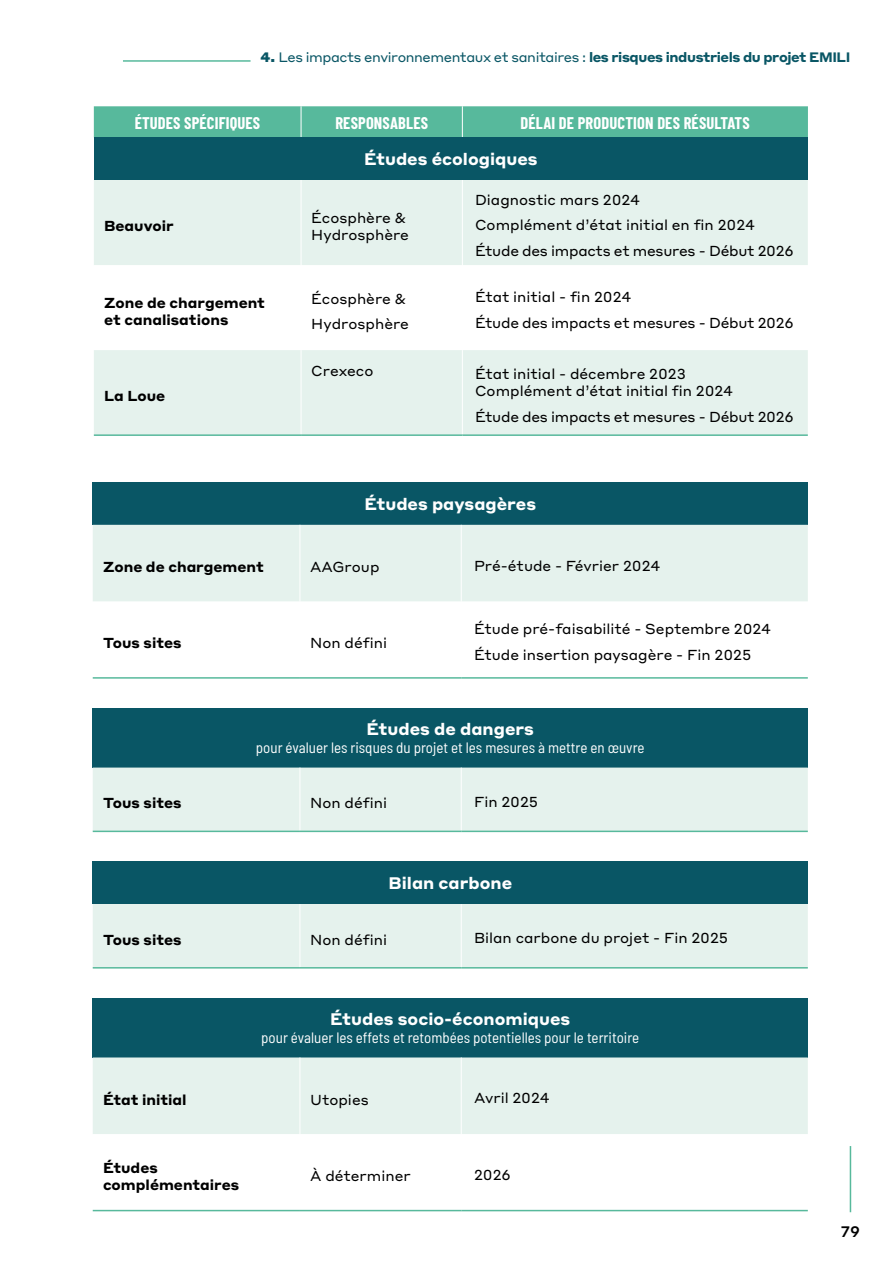
<style>
.page{position:relative;width:893px;height:1263px;background:#fff}
.page>*{position:absolute;margin:0;border:0;box-sizing:border-box;transform-origin:0 0}
.t1{font:700 16.5px "Styrene A";color:#fff}
.t2{font:700 16.5px "Barlow Condensed";letter-spacing:.01em;color:#fff}
.t3{font:semi-condensed 15px "Barlow";color:#fff}
.t4{font:500 15px "Styrene A";color:#000}
.t5{font:14.25px/25.7px "Styrene A";color:#000}
.t6{font:700 14.25px/17.1px "Styrene A";color:#000}
.t7{font:14.25px/25.7px "Styrene A";letter-spacing:-.02em;color:#000}
.t8{font:13.5px "Styrene A Web";letter-spacing:-.03em;color:#095665}
.s1{font-weight:900}
.s2{font-weight:700}
</style>
<div class="page">
<hr style="left:850px;top:1146px;width:1px;height:66px;background:#57b99c">
<hr style="left:123px;top:60px;width:128px;height:2px;background:#57b99c">
<div style="left:94px;top:106px;width:714px;height:31px;background:#57b99c"></div>
<hr style="left:301px;top:106px;width:1px;height:31px;background:#fff">
<hr style="left:462px;top:106px;width:1px;height:31px;background:#fff">
<div style="left:94px;top:137px;width:714px;height:43px;background:#095665"></div>
<svg style="left:94px;top:180px;width:714px;height:254px;fill:#e5f2ed"></svg>
<hr style="left:301px;top:180px;width:1px;height:85px;background:#fff">
<hr style="left:462px;top:180px;width:1px;height:85px;background:#fff">
<hr style="left:301px;top:265px;width:1px;height:85px;background:#fff">
<hr style="left:462px;top:265px;width:1px;height:85px;background:#fff">
<hr style="left:301px;top:350px;width:1px;height:84px;background:#fff">
<hr style="left:462px;top:350px;width:1px;height:84px;background:#fff">
<hr style="left:94px;top:434px;width:207px;height:2px;background:#57b99c">
<hr style="left:301px;top:434px;width:161px;height:2px;background:#57b99c">
<hr style="left:462px;top:434px;width:346px;height:2px;background:#57b99c">
<div style="left:93px;top:482px;width:715px;height:43px;background:#095665"></div>
<div style="left:93px;top:525px;width:715px;height:76px;background:#e5f2ed"></div>
<hr style="left:300px;top:525px;width:1px;height:76px;background:#fff">
<hr style="left:461px;top:525px;width:1px;height:76px;background:#fff">
<hr style="left:93px;top:677px;width:207px;height:2px;background:#57b99c">
<hr style="left:300px;top:677px;width:161px;height:2px;background:#57b99c">
<hr style="left:461px;top:677px;width:347px;height:2px;background:#57b99c">
<div style="left:93px;top:708px;width:715px;height:59px;background:#095665"></div>
<div style="left:93px;top:767px;width:715px;height:64px;background:#e5f2ed"></div>
<hr style="left:300px;top:767px;width:1px;height:64px;background:#fff">
<hr style="left:461px;top:767px;width:1px;height:64px;background:#fff">
<hr style="left:93px;top:831px;width:207px;height:1px;background:#57b99c">
<hr style="left:300px;top:831px;width:161px;height:1px;background:#57b99c">
<hr style="left:461px;top:831px;width:347px;height:1px;background:#57b99c">
<div style="left:93px;top:998px;width:715px;height:59px;background:#095665"></div>
<div style="left:93px;top:1057px;width:715px;height:77px;background:#e5f2ed"></div>
<hr style="left:300px;top:1057px;width:1px;height:77px;background:#fff">
<hr style="left:461px;top:1057px;width:1px;height:77px;background:#fff">
<hr style="left:93px;top:1210px;width:207px;height:1px;background:#57b99c">
<hr style="left:300px;top:1210px;width:161px;height:1px;background:#57b99c">
<hr style="left:461px;top:1210px;width:347px;height:1px;background:#57b99c">
<div style="left:93px;top:861px;width:715px;height:43px;background:#095665"></div>
<div style="left:93px;top:904px;width:715px;height:63px;background:#e5f2ed"></div>
<hr style="left:300px;top:904px;width:1px;height:63px;background:#fff">
<hr style="left:461px;top:904px;width:1px;height:63px;background:#fff">
<hr style="left:93px;top:967px;width:207px;height:1px;background:#57b99c">
<hr style="left:300px;top:967px;width:161px;height:1px;background:#57b99c">
<hr style="left:461px;top:967px;width:347px;height:1px;background:#57b99c">
<p class="t8" style="left:260px;top:45px;width:591px"><span class="s1">4.</span> Les impacts environnementaux et sanitaires : <span class="s2">les risques industriels du projet EMILI</span></p>
<p class="t2" style="left:135px;top:111px;width:127px">ÉTUDES SPÉCIFIQUES</p>
<p class="t2" style="left:335px;top:111px;width:94px">RESPONSABLES</p>
<p class="t2" style="left:521px;top:111px;width:231px">DÉLAI DE PRODUCTION DES RÉSULTATS</p>
<p class="t1" style="left:364px;top:145px;width:175px">Études écologiques</p>
<p class="t6" style="left:104px;top:216px;width:71px">Beauvoir</p>
<p class="t5" style="left:311px;top:208px;width:99px;line-height:17.1px">Écosphère &amp;<br>Hydrosphère</p>
<p class="t5" style="left:475px;top:185px;width:320px">Diagnostic mars 2024<br>Complément d’état initial en fin 2024<br>Étude des impacts et mesures - Début 2026</p>
<p class="t6" style="left:104px;top:293px;width:162px">Zone de chargement et canalisations</p>
<p class="t5" style="left:311px;top:285px;width:99px">Écosphère &amp;<br>Hydrosphère</p>
<p class="t7" style="left:475px;top:283px;width:320px">État initial - fin 2024<br>Étude des impacts et mesures - Début 2026</p>
<p class="t6" style="left:104px;top:387px;width:63px">La Loue</p>
<p class="t5" style="left:311px;top:357px;width:64px">Crexeco</p>
<p class="t5" style="left:475px;top:364px;width:259px;line-height:17.1px">État initial - décembre 2023<br>Complément d’état initial fin 2024</p>
<p class="t7" style="left:475px;top:402px;width:320px">Étude des impacts et mesures - Début 2026</p>
<p class="t1" style="left:364px;top:490px;width:173px">Études paysagères</p>
<p class="t6" style="left:103px;top:557px;width:162px">Zone de chargement</p>
<p class="t5" style="left:310px;top:553px;width:71px">AAGroup</p>
<p class="t5" style="left:474px;top:552px;width:188px">Pré-étude - Février 2024</p>
<p class="t6" style="left:103px;top:633px;width:80px">Tous sites</p>
<p class="t5" style="left:310px;top:629px;width:78px">Non défini</p>
<p class="t5" style="left:474px;top:615px;width:298px">Étude pré-faisabilité - Septembre 2024<br>Étude insertion paysagère - Fin 2025</p>
<p class="t1" style="left:367px;top:715px;width:169px">Études de dangers</p>
<p class="t3" style="left:256px;top:737px;width:390px">pour évaluer les risques du projet et les mesures à mettre en œuvre</p>
<p class="t6" style="left:103px;top:793px;width:80px">Tous sites</p>
<p class="t5" style="left:310px;top:789px;width:78px">Non défini</p>
<p class="t5" style="left:474px;top:788px;width:66px">Fin 2025</p>
<p class="t1" style="left:388px;top:869px;width:125px">Bilan carbone</p>
<p class="t6" style="left:103px;top:930px;width:80px">Tous sites</p>
<p class="t5" style="left:310px;top:926px;width:78px">Non défini</p>
<p class="t5" style="left:474px;top:924px;width:256px">Bilan carbone du projet - Fin 2025</p>
<p class="t1" style="left:330px;top:1005px;width:242px">Études socio-économiques</p>
<p class="t3" style="left:261px;top:1027px;width:379px">pour évaluer les effets et retombées potentielles pour le territoire</p>
<p class="t6" style="left:103px;top:1090px;width:85px">État initial</p>
<p class="t5" style="left:310px;top:1085px;width:60px">Utopies</p>
<p class="t5" style="left:474px;top:1084px;width:77px">Avril 2024</p>
<p class="t6" style="left:103px;top:1158px;width:138px">Études complémentaires</p>
<p class="t5" style="left:310px;top:1162px;width:102px">À déterminer</p>
<p class="t5" style="left:474px;top:1161px;width:38px">2026</p>
<p class="t4" style="left:841px;top:1219px;width:21px">79</p>
</div>
